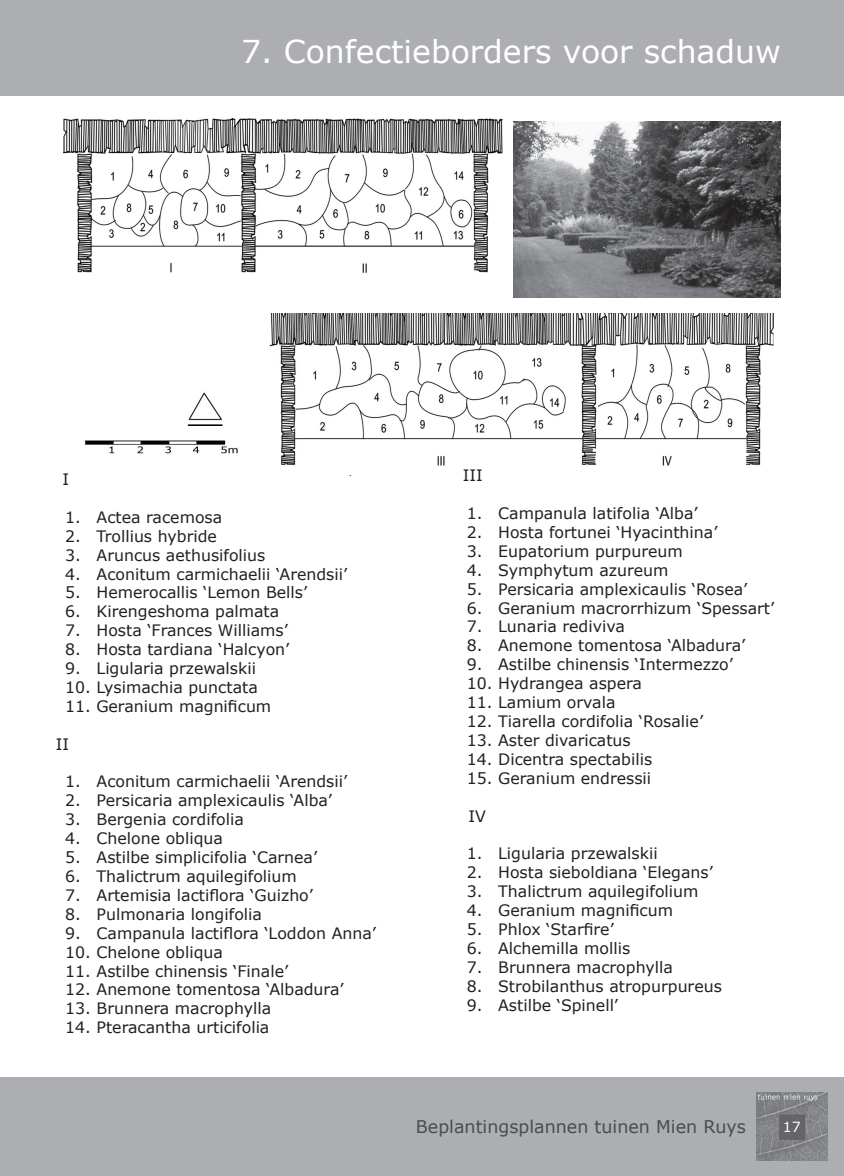
<style>
.page{position:relative;width:844px;height:1176px;background:#fff}
.page>*{position:absolute;margin:0;border:0;box-sizing:border-box;transform-origin:0 0}
.t1{font:31.5px "Verdana";color:#fff}
.t2{font:17.5px "Verdana";color:#4b4c4d}
.t3{font:15.75px "Verdana";color:#231f20}
.t4{font:14px "Verdana";color:#fff}
</style>
<div class="page">
<div style="left:0;top:1077px;width:843px;height:99px;background:#adaeb2"></div>
<div style="left:0;top:0;width:843px;height:96px;background:#adaeb2"></div>
<img style="left:756px;top:1093px;width:71px;height:68px">
<img style="left:64px;top:118px;width:439px;height:155px">
<img style="left:269px;top:313px;width:504px;height:153px">
<img style="left:188px;top:392px;width:34px;height:29px">
<img style="left:84px;top:424px;width:154px;height:30px">
<img style="left:513px;top:122px;width:267px;height:175px">
<h1 class="t1" style="left:241px;top:31px;width:541px">7. Confectieborders voor schaduw</h1>
<p class="t3" style="left:62px;top:469px;width:8px">I</p>
<p class="t3" style="left:65px;top:507px;width:159px">1. Actea racemosa</p>
<p class="t3" style="left:65px;top:526px;width:153px">2. Trollius hybride</p>
<p class="t3" style="left:65px;top:545px;width:202px">3. Aruncus aethusifolius</p>
<p class="t3" style="left:65px;top:564px;width:284px">4. Aconitum carmichaelii ‘Arendsii’</p>
<p class="t3" style="left:65px;top:582px;width:244px">5. Hemerocallis ‘Lemon Bells’</p>
<p class="t3" style="left:65px;top:601px;width:216px">6. Kirengeshoma palmata</p>
<p class="t3" style="left:65px;top:620px;width:224px">7. Hosta ‘Frances Williams’</p>
<p class="t3" style="left:65px;top:639px;width:226px">8. Hosta tardiana ‘Halcyon’</p>
<p class="t3" style="left:65px;top:658px;width:192px">9. Ligularia przewalskii</p>
<p class="t3" style="left:65px;top:677px;width:194px">10. Lysimachia punctata</p>
<p class="t3" style="left:65px;top:696px;width:208px">11. Geranium magnificum</p>
<p class="t3" style="left:56px;top:734px;width:15px">II</p>
<p class="t3" style="left:65px;top:771px;width:284px">1. Aconitum carmichaelii ‘Arendsii’</p>
<p class="t3" style="left:65px;top:790px;width:268px">2. Persicaria amplexicaulis ‘Alba’</p>
<p class="t3" style="left:65px;top:809px;width:180px">3. Bergenia cordifolia</p>
<p class="t3" style="left:65px;top:828px;width:159px">4. Chelone obliqua</p>
<p class="t3" style="left:65px;top:847px;width:254px">5. Astilbe simplicifolia ‘Carnea’</p>
<p class="t3" style="left:65px;top:866px;width:233px">6. Thalictrum aquilegifolium</p>
<p class="t3" style="left:65px;top:885px;width:249px">7. Artemisia lactiflora ‘Guizho’</p>
<p class="t3" style="left:65px;top:904px;width:198px">8. Pulmonaria longifolia</p>
<p class="t3" style="left:65px;top:923px;width:312px">9. Campanula lactiflora ‘Loddon Anna’</p>
<p class="t3" style="left:65px;top:942px;width:159px">10. Chelone obliqua</p>
<p class="t3" style="left:65px;top:960px;width:225px">11. Astilbe chinensis ‘Finale’</p>
<p class="t3" style="left:65px;top:979px;width:280px">12. Anemone tomentosa ‘Albadura’</p>
<p class="t3" style="left:65px;top:998px;width:208px">13. Brunnera macrophylla</p>
<p class="t3" style="left:65px;top:1017px;width:206px">14. Pteracantha urticifolia</p>
<p class="t3" style="left:463px;top:465px;width:21px">III</p>
<p class="t3" style="left:466px;top:503px;width:232px">1. Campanula latifolia ‘Alba’</p>
<p class="t3" style="left:466px;top:522px;width:252px">2. Hosta fortunei ‘Hyacinthina’</p>
<p class="t3" style="left:466px;top:541px;width:218px">3. Eupatorium purpureum</p>
<p class="t3" style="left:466px;top:560px;width:203px">4. Symphytum azureum</p>
<p class="t3" style="left:466px;top:579px;width:282px">5. Persicaria amplexicaulis ‘Rosea’</p>
<p class="t3" style="left:466px;top:598px;width:309px">6. Geranium macrorrhizum ‘Spessart’</p>
<p class="t3" style="left:466px;top:617px;width:160px">7. Lunaria rediviva</p>
<p class="t3" style="left:466px;top:635px;width:280px">8. Anemone tomentosa ‘Albadura’</p>
<p class="t3" style="left:466px;top:654px;width:268px">9. Astilbe chinensis ‘Intermezzo’</p>
<p class="t3" style="left:466px;top:673px;width:177px">10. Hydrangea aspera</p>
<p class="t3" style="left:466px;top:692px;width:150px">11. Lamium orvala</p>
<p class="t3" style="left:466px;top:711px;width:238px">12. Tiarella cordifolia ‘Rosalie’</p>
<p class="t3" style="left:466px;top:730px;width:166px">13. Aster divaricatus</p>
<p class="t3" style="left:466px;top:749px;width:187px">14. Dicentra spectabilis</p>
<p class="t3" style="left:466px;top:768px;width:186px">15. Geranium endressii</p>
<p class="t3" style="left:468px;top:806px;width:19px">IV</p>
<p class="t3" style="left:466px;top:843px;width:192px">1. Ligularia przewalskii</p>
<p class="t3" style="left:466px;top:862px;width:248px">2. Hosta sieboldiana ‘Elegans’</p>
<p class="t3" style="left:466px;top:881px;width:233px">3. Thalictrum aquilegifolium</p>
<p class="t3" style="left:466px;top:900px;width:208px">4. Geranium magnificum</p>
<p class="t3" style="left:466px;top:919px;width:149px">5. Phlox ‘Starfire’</p>
<p class="t3" style="left:466px;top:938px;width:165px">6. Alchemilla mollis</p>
<p class="t3" style="left:466px;top:957px;width:208px">7. Brunnera macrophylla</p>
<p class="t3" style="left:466px;top:976px;width:257px">8. Strobilanthus atropurpureus</p>
<p class="t3" style="left:466px;top:995px;width:153px">9. Astilbe ‘Spinell’</p>
<p class="t2" style="left:416px;top:1115px;width:331px">Beplantingsplannen tuinen Mien Ruys</p>
<p class="t4" style="left:782px;top:1118px;width:19px">17</p>
</div>
